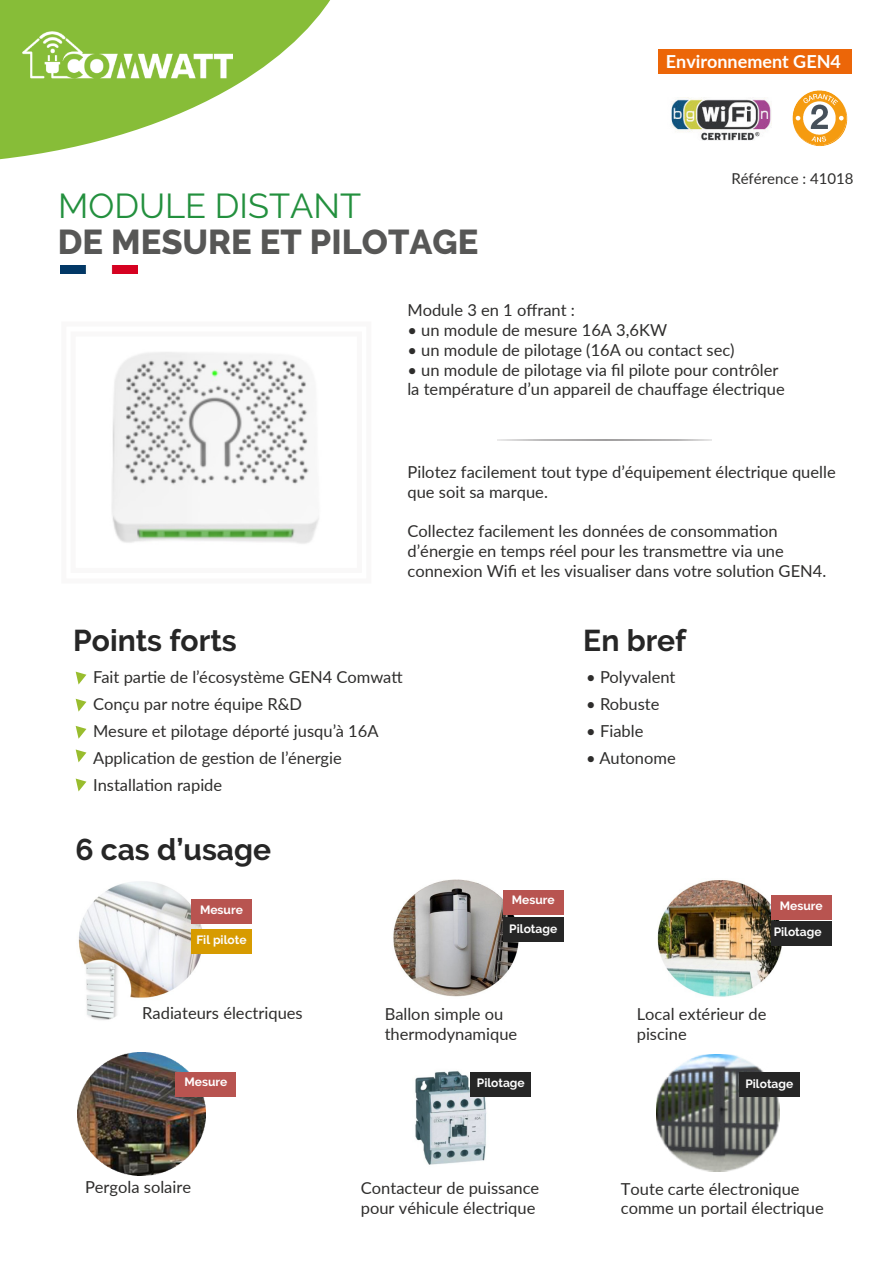
<style>
.page{position:relative;width:893px;height:1263px;background:#fff}
.page>*{position:absolute;margin:0;border:0;box-sizing:border-box;transform-origin:0 0}
.t1{font:800 34.5px "Raleway";color:#575756}
.t2{font:34.5px "Raleway";color:#23903e}
.t3{font:700 30px "Raleway";color:#262626}
.t4{font:700 18px "Lato";color:#fff}
.t5{font:16.5px/19.8px "Lato";color:#2e2d2c}
.t6{font:15px "Lato";color:#2e2d2c}
.t7{font:700 12px "Raleway";color:#fcfcfc}
.t8{font:700 12px "Raleway";color:#fff}
</style>
<div class="page">
<img style="left:792px;top:90px;width:56px;height:56px">
<img style="left:112px;top:352px;width:207px;height:192px">
<svg style="left:76px;top:672px;width:10px;height:12px"></svg>
<svg style="left:76px;top:699px;width:10px;height:13px"></svg>
<svg style="left:76px;top:726px;width:10px;height:13px"></svg>
<svg style="left:76px;top:749px;width:10px;height:13px"></svg>
<svg style="left:76px;top:778px;width:10px;height:13px"></svg>
<img style="left:60px;top:265px;width:77px;height:9px">
<hr style="left:497px;top:439px;width:214px;height:2px;background:#231f20">
<img style="left:78px;top:881px;width:135px;height:139px">
<div style="left:191px;top:900px;width:61px;height:24px;background:#b85450"></div>
<div style="left:191px;top:929px;width:61px;height:24px;background:#d79b00"></div>
<img style="left:78px;top:1052px;width:128px;height:124px">
<img style="left:657px;top:880px;width:134px;height:117px">
<img style="left:393px;top:879px;width:132px;height:118px">
<div style="left:503px;top:917px;width:60px;height:25px;background:#262626"></div>
<div style="left:771px;top:921px;width:60px;height:24px;background:#262626"></div>
<img style="left:656px;top:1054px;width:124px;height:118px">
<div style="left:739px;top:1072px;width:60px;height:24px;background:#262626"></div>
<img style="left:415px;top:1071px;width:82px;height:94px">
<div style="left:471px;top:1072px;width:60px;height:24px;background:#262626"></div>
<svg style="left:0;top:0;width:330px;height:159px;fill:#87bd38"></svg>
<img style="left:671px;top:98px;width:100px;height:43px">
<img style="left:22px;top:31px;width:210px;height:49px">
<div style="left:658px;top:50px;width:193px;height:24px;background:#ec6608"></div>
<div style="left:503px;top:890px;width:60px;height:24px;background:#b85450"></div>
<div style="left:771px;top:896px;width:60px;height:24px;background:#b85450"></div>
<div style="left:176px;top:1072px;width:60px;height:24px;background:#b85450"></div>
<p class="t4" style="left:666px;top:49px;width:177px">Environnement GEN4</p>
<h1 class="t2" style="left:58px;top:186px;width:305px">MODULE DISTANT</h1>
<h1 class="t1" style="left:58px;top:222px;width:422px">DE MESURE ET PILOTAGE</h1>
<p class="t6" style="left:731px;top:168px;width:124px">Référence : 41018</p>
<p class="t5" style="left:407px;top:300px;width:169px">Module 3 en 1 offrant :</p>
<p class="t5" style="left:407px;top:319px;width:261px">• un module de mesure 16A 3,6KW</p>
<p class="t5" style="left:407px;top:339px;width:329px">• un module de pilotage (16A ou contact sec)</p>
<p class="t5" style="left:407px;top:359px;width:379px">• un module de pilotage via fil pilote pour contrôler la température d’un appareil de chauffage électrique</p>
<p class="t5" style="left:408px;top:461px;width:430px">Pilotez facilement tout type d’équipement électrique quelle que soit sa marque.</p>
<p class="t5" style="left:408px;top:520px;width:420px">Collectez facilement les données de consommation d’énergie en temps réel pour les transmettre via une connexion Wifi et les visualiser dans votre solution GEN4.</p>
<h2 class="t3" style="left:73px;top:623px;width:165px">Points forts</h2>
<p class="t5" style="left:93px;top:662px;width:311px;line-height:27px">Fait partie de l’écosystème GEN4 Comwatt<br>Conçu par notre équipe R&amp;D<br>Mesure et pilotage déporté jusqu’à 16A<br>Application de gestion de l’énergie<br>Installation rapide</p>
<h2 class="t3" style="left:75px;top:832px;width:197px">6 cas d’usage</h2>
<p class="t8" style="left:200px;top:903px;width:44px">Mesure</p>
<p class="t7" style="left:196px;top:933px;width:52px">Fil pilote</p>
<h2 class="t3" style="left:583px;top:623px;width:105px">En bref</h2>
<p class="t5" style="left:586px;top:666px;width:91px">• Polyvalent</p>
<p class="t5" style="left:586px;top:693px;width:75px">• Robuste</p>
<p class="t5" style="left:586px;top:720px;width:59px">• Fiable</p>
<p class="t5" style="left:586px;top:747px;width:91px">• Autonome</p>
<p class="t8" style="left:512px;top:893px;width:44px">Mesure</p>
<p class="t8" style="left:780px;top:899px;width:44px">Mesure</p>
<p class="t7" style="left:509px;top:921px;width:49px">Pilotage</p>
<p class="t7" style="left:774px;top:925px;width:49px">Pilotage</p>
<p class="t5" style="left:142px;top:1002px;width:162px">Radiateurs électriques</p>
<p class="t5" style="left:385px;top:1004px;width:134px">Ballon simple ou thermodynamique</p>
<p class="t5" style="left:637px;top:1004px;width:131px">Local extérieur de piscine</p>
<p class="t8" style="left:185px;top:1075px;width:44px">Mesure</p>
<p class="t7" style="left:477px;top:1076px;width:49px">Pilotage</p>
<p class="t7" style="left:745px;top:1076px;width:49px">Pilotage</p>
<p class="t5" style="left:85px;top:1176px;width:108px">Pergola solaire</p>
<p class="t5" style="left:361px;top:1177px;width:180px">Contacteur de puissance pour véhicule électrique</p>
<p class="t5" style="left:621px;top:1178px;width:204px">Toute carte électronique comme un portail électrique</p>
</div>
